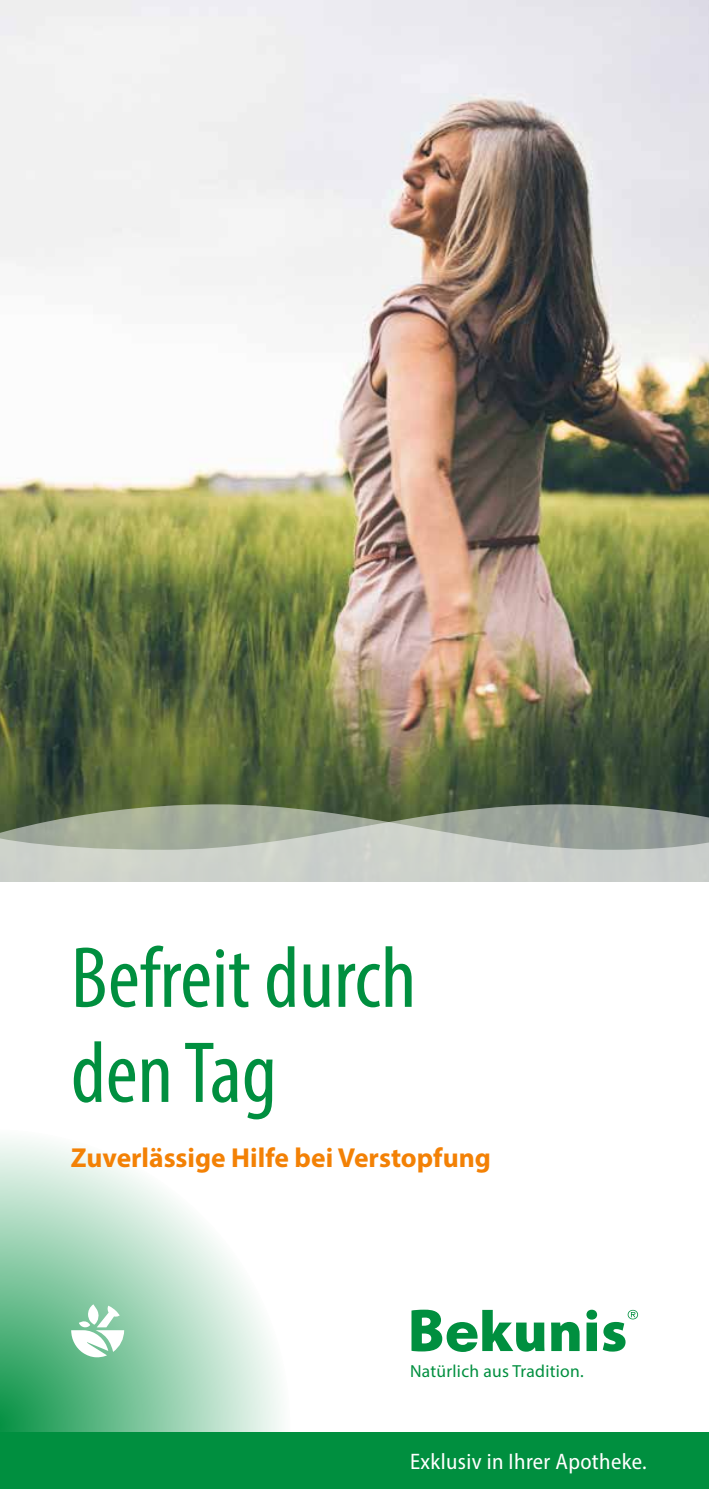
<style>
.page{position:relative;width:709px;height:1489px;background:#fff}
.page>*{position:absolute;margin:0;border:0;box-sizing:border-box;transform-origin:0 0}
.t1{font:condensed 87.5px/95px "Myriad Pro";color:#008f3f}
.t2{font:700 27.5px "Myriad Pro";color:#f38105}
.t3{font:semi-condensed 22.5px "Myriad Pro";letter-spacing:.015em;color:#fff}
.t4{font:17.5px "Myriad Pro";letter-spacing:.015em;color:#008f3f}
</style>
<div class="page">
<img style="left:0;top:0;width:709px;height:804px">
<svg style="left:0;top:1139px;width:281px;height:292px"></svg>
<svg style="left:71px;top:1304px;width:53px;height:53px"></svg>
<svg style="left:411px;top:1309px;width:133px;height:42px"></svg>
<svg style="left:551px;top:1321px;width:28px;height:29px"></svg>
<svg style="left:586px;top:1309px;width:52px;height:42px"></svg>
<svg style="left:0;top:804px;width:709px;height:78px;fill:#c8ccc9"></svg>
<div style="left:0;top:1431px;width:709px;height:57px;background:#008f3f"></div>
<h1 class="t1" style="left:71px;top:929px;width:347px">Befreit durch den Tag</h1>
<p class="t2" style="left:71px;top:1139px;width:421px">Zuverlässige Hilfe bei Verstopfung</p>
<p class="t4" style="left:410px;top:1360px;width:175px">Natürlich aus Tradition.</p>
<p class="t3" style="left:410px;top:1447px;width:238px">Exklusiv in Ihrer Apotheke.</p>
</div>
